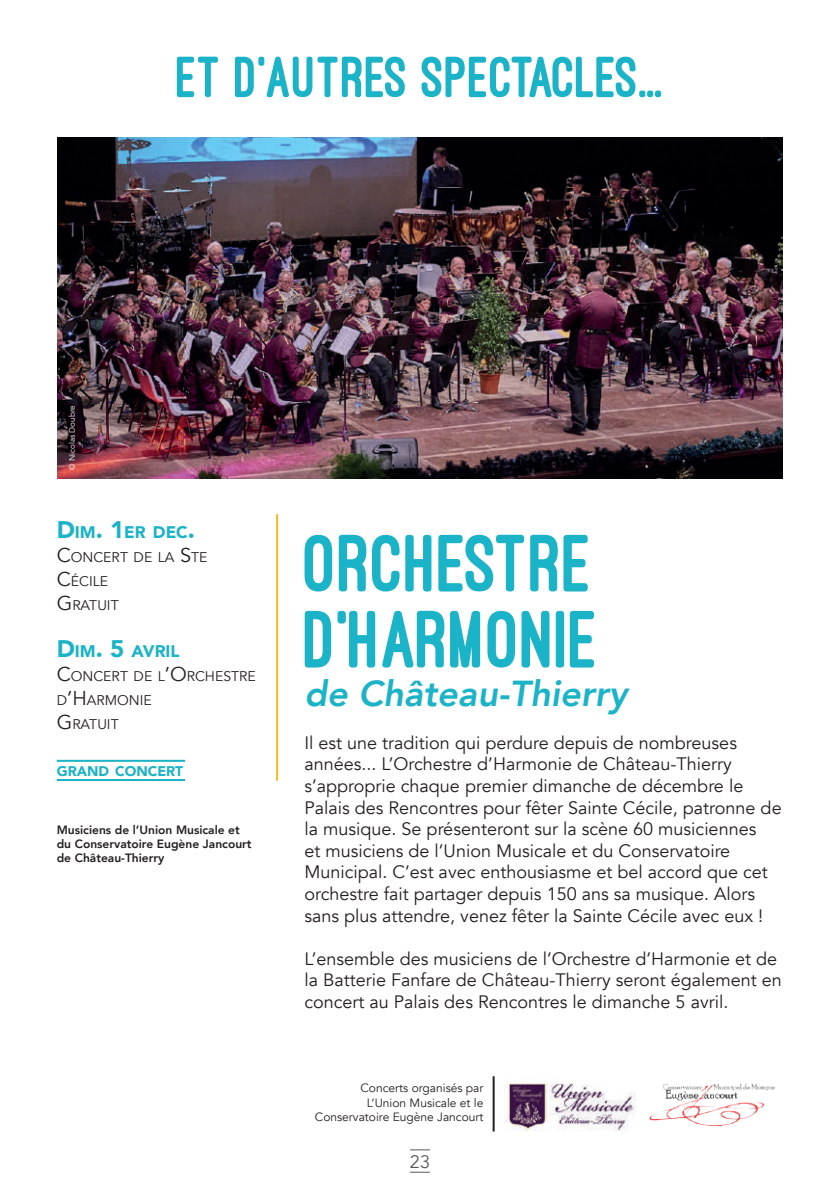
<style>
.page{position:relative;width:840px;height:1191px;background:#fff}
.page>*{position:absolute;margin:0;border:0;box-sizing:border-box;transform-origin:0 0}
.t1{font:800 84px/76px "Ostrich Sans";color:#1bb3c7}
.t2{font:800 60px "Ostrich Sans";color:#1bb3c7}
.t3{font:italic 800 36px "Avenir";color:#1bb3c7}
.t4{font:18px/21.6px "Avenir";color:#231f20}
.t5{font:18px "Avenir";color:#57585a}
.t6{font:900 16.8px "Avenir";color:#1bb3c7}
.t7{font:14px/24px "Avenir";color:#231f20}
.t8{font:900 14px "Avenir";color:#1bb3c7}
.t9{font:800 12px/14.4px "Avenir";color:#231f20}
.t10{font:12px/14.4px "Avenir";color:#231f20;text-align:right}
.t11{font:8px "Avenir";color:#fff}
.s1{font-size:24px}
.s2{font-size:20px}
</style>
<div class="page">
<svg style="left:410px;top:1149px;width:19px;height:1px"></svg>
<svg style="left:410px;top:1171px;width:19px;height:1px"></svg>
<img style="left:58px;top:137px;width:723px;height:342px">
<hr style="left:276px;top:514px;width:2px;height:266px;background:#f9bc15">
<img style="left:504px;top:1083px;width:131px;height:48px">
<img style="left:649px;top:1083px;width:126px;height:43px">
<hr style="left:492px;top:1076px;width:2px;height:55px;background:#231f20">
<hr style="left:57px;top:760px;width:128px;height:2px;background:#1bb3c7">
<hr style="left:57px;top:779px;width:128px;height:2px;background:#1bb3c7">
<h2 class="t2" style="left:177px;top:45px;width:487px">ET D’AUTRES SPECTACLES...</h2>
<p class="t11" style="left:67px;top:469px;width:66px;rotate:-90deg">© Nicolas Doubre</p>
<p class="t6" style="left:57px;top:518px;width:139px"><span class="s1">D</span>IM<span class="s1">. 1</span>ER DEC<span class="s1">.</span></p>
<p class="t7" style="left:57px;top:545px;width:152px"><span class="s2">C</span>ONCERT DE LA <span class="s2">S</span>TE<br><span class="s2">C</span>ÉCILE<br><span class="s2">G</span> RATUIT</p>
<p class="t6" style="left:57px;top:637px;width:124px"><span class="s1">D</span>IM<span class="s1">. 5</span> AVRIL</p>
<p class="t7" style="left:57px;top:664px;width:200px"><span class="s2">C</span>ONCERT DE L<span class="s2">’O</span>RCHESTRE<br>D<span class="s2">’H</span>ARMONIE<br><span class="s2">G</span> RATUIT</p>
<p class="t8" style="left:57px;top:759px;width:42px">GRAND</p>
<p class="t8" style="left:115px;top:759px;width:69px">CONCERT</p>
<p class="t9" style="left:57px;top:822px;width:196px">Musiciens de l’Union Musicale et du Conservatoire Eugène Jancourt de Château-Thierry</p>
<h1 class="t1" style="left:304px;top:526px;width:296px">ORCHESTRE<br>D’HARMONIE</h1>
<h3 class="t3" style="left:304px;top:671px;width:324px">de Château-Thierry</h3>
<p class="t4" style="left:304px;top:732px;width:478px">Il est une tradition qui perdure depuis de nombreuses années... L’Orchestre d’Harmonie de Château-Thierry s’approprie chaque premier dimanche de décembre le Palais des Rencontres pour fêter Sainte Cécile, patronne de la musique. Se présenteront sur la scène 60 musiciennes<br>et musiciens de l’Union Musicale et du Conservatoire Municipal. C’est avec enthousiasme et bel accord que cet orchestre fait partager depuis 150 ans sa musique. Alors sans plus attendre, venez fêter la Sainte Cécile avec eux !</p>
<p class="t4" style="left:304px;top:948px;width:478px">L’ensemble des musiciens de l’Orchestre d’Harmonie et de la Batterie Fanfare de Château-Thierry seront également en concert au Palais des Rencontres le dimanche 5 avril.</p>
<p class="t10" style="left:315px;top:1081px;width:170px">Concerts organisés par<br>L’Union Musicale et le<br>Conservatoire Eugène Jancourt</p>
<p class="t5" style="left:410px;top:1151px;width:22px">23</p>
</div>
